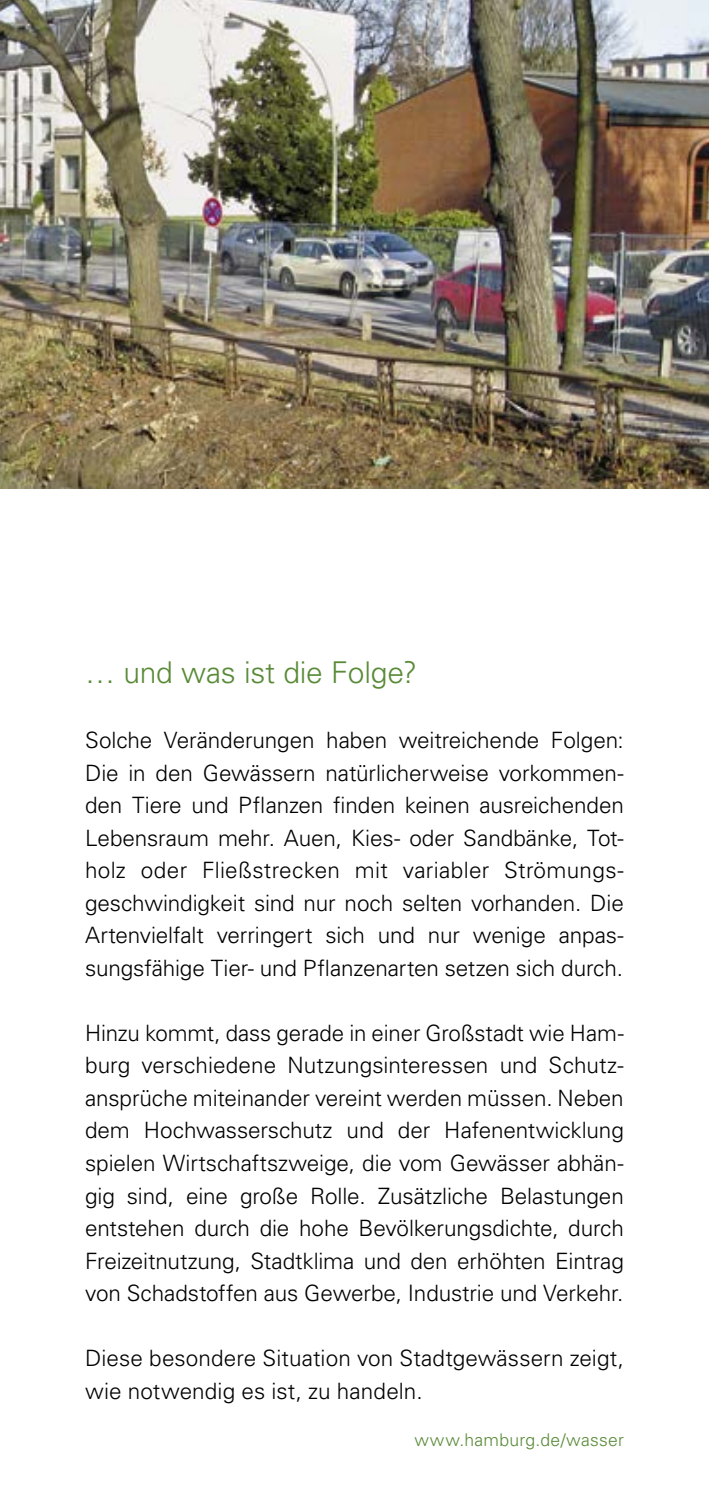
<style>
.page{position:relative;width:709px;height:1489px;background:#fff}
.page>*{position:absolute;margin:0;border:0;box-sizing:border-box;transform-origin:0 0}
.t1{font:300 30px "Univers LT";letter-spacing:-.01em;color:#598a37}
.t2{font:300 22.5px/32.5px "Univers LT";letter-spacing:-.005em;color:#000;text-align:justify}
.t3{font:300 17.5px "Univers LT";letter-spacing:.015em;color:#598a37}
</style>
<div class="page">
<img style="left:0;top:0;width:709px;height:488px">
<h1 class="t1" style="left:85px;top:654px;width:334px">… und was ist die Folge?</h1>
<p class="t2" style="left:85px;top:724px;width:540px">Solche Veränderungen haben weitreichende Folgen:<br>Die in den Gewässern natürlicherweise vorkommen&shy;den Tiere und Pflanzen finden keinen ausreichenden Lebensraum mehr. Auen, Kies- oder Sandbänke, Tot&shy;holz oder Fließstrecken mit variabler Strömungs&shy;geschwindigkeit sind nur noch selten vorhanden. Die Artenvielfalt verringert sich und nur wenige anpas&shy;sungsfähige Tier- und Pflanzenarten setzen sich durch.</p>
<p class="t2" style="left:85px;top:1016px;width:540px">Hinzu kommt, dass gerade in einer Großstadt wie Ham&shy;burg verschiedene Nutzungsinteressen und Schutz&shy;ansprüche miteinander vereint werden müssen. Neben dem Hochwasserschutz und der Hafenentwicklung spielen Wirtschaftszweige, die vom Gewässer abhän&shy;gig sind, eine große Rolle. Zusätzliche Belastungen entstehen durch die hohe Bevölkerungsdichte, durch Freizeitnutzung, Stadtklima und den erhöhten Eintrag von Schadstoffen aus Gewerbe, Industrie und Verkehr.</p>
<p class="t2" style="left:85px;top:1341px;width:540px">Diese besondere Situation von Stadtgewässern zeigt, wie notwendig es ist, zu handeln.</p>
<p class="t3" style="left:414px;top:1429px;width:211px">www.hamburg.de/wasser</p>
</div>
